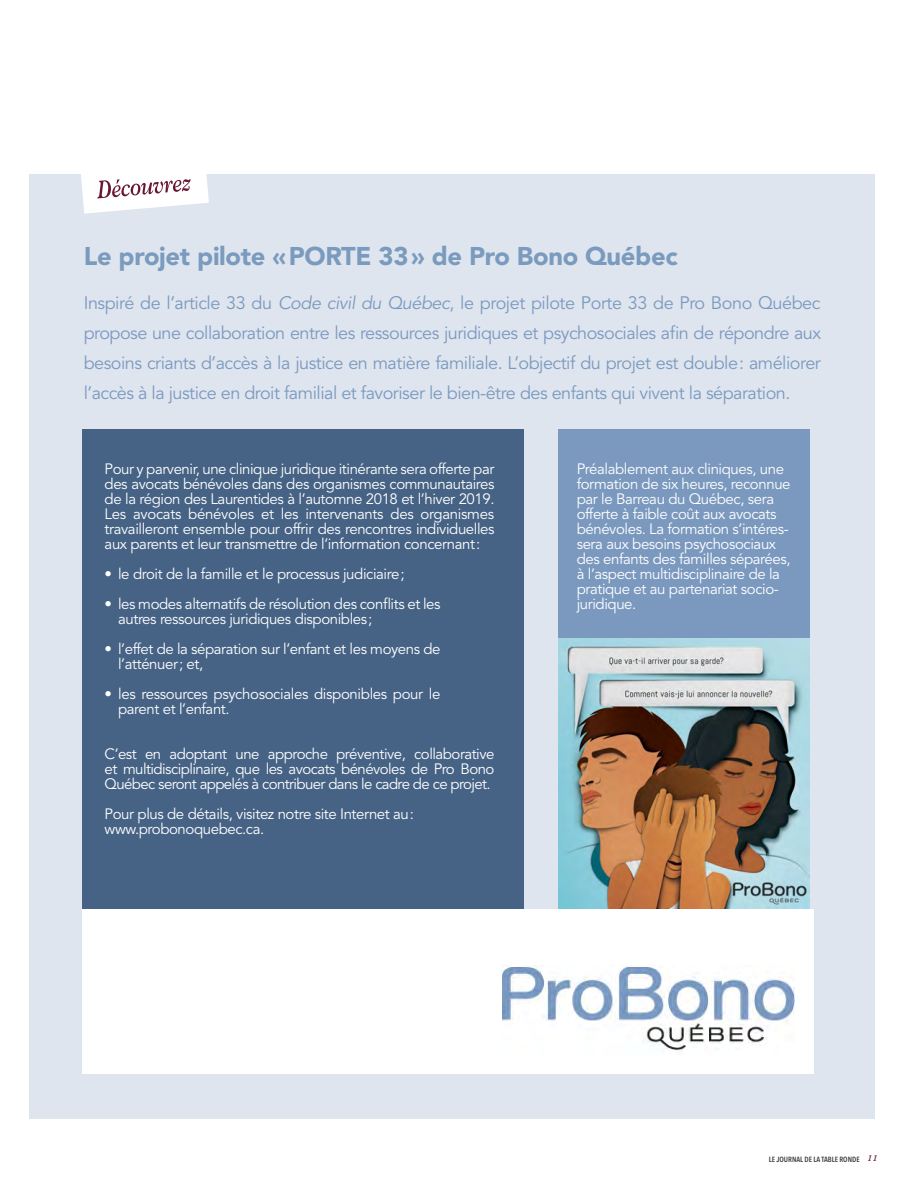
<style>
.page{position:relative;width:918px;height:1188px;background:#fff}
.page>*{position:absolute;margin:0;border:0;box-sizing:border-box;transform-origin:0 0}
.TEXTE_paragraphe_-_c{font:900 25.5px "Avenir LT Std";letter-spacing:-.01em;color:#7a9bbe}
.TEXTE_paragraphe_-_c-2{font:18px/30px "Avenir LT Std";letter-spacing:-.025em;color:#7b99bf;text-align:justify}
.TEXTE_paragraphe_-_c-3{font:15px/15px "Avenir LT Std";letter-spacing:-.025em;color:#fff}
.t1{font:600 condensed 7.5px "Avenir Next LT Pro";color:#3e3e3f}
.s1{font-style:italic}
.s2{font-family:"Plantin Std";font-style:italic;font-stretch:normal;font-size:9px;color:#691730}
</style>
<div class="page">
<div style="left:30px;top:174px;width:845px;height:945px;background:#dee5ef"></div>
<div style="left:82px;top:429px;width:441px;height:480px;background:#466385"></div>
<div style="left:558px;top:429px;width:252px;height:480px;background:#7b99bf"></div>
<img style="left:558px;top:639px;width:252px;height:270px">
<div style="left:82px;top:909px;width:731px;height:165px;background:#fff"></div>
<img style="left:502px;top:966px;width:292px;height:86px">
<svg style="left:81px;top:174px;width:128px;height:40px"></svg>
<p class="TEXTE_paragraphe_-_c" style="left:84px;top:240px;width:595px">Le projet pilote «PORTE 33» de Pro Bono Québec</p>
<p class="TEXTE_paragraphe_-_c-2" style="left:84px;top:288px;width:739px">Inspiré de l’article 33 du <span class="s1">Code civil du Québec</span>, le projet pilote Porte 33 de Pro Bono Québec propose une collaboration entre les ressources juridiques et psychosociales afin de répondre aux besoins criants d’accès à la justice en matière familiale. L’objectif du projet est double: améliorer l’accès à la justice en droit familial et favoriser le bien-être des enfants qui vivent la séparation.</p>
<p class="TEXTE_paragraphe_-_c-3" style="left:105px;top:462px;width:392px;text-align:justify">Pour y parvenir, une clinique juridique itinérante sera offerte par des avocats bénévoles dans des organismes communautaires de la région des Laurentides à l’automne 2018 et l’hiver 2019.<br>Les avocats bénévoles et les intervenants des organismes travailleront ensemble pour offrir des rencontres individuelles aux parents et leur transmettre de l’information concernant:</p>
<p class="TEXTE_paragraphe_-_c-3" style="left:105px;top:567px;width:301px">• le droit de la famille et le processus judiciaire;</p>
<p class="TEXTE_paragraphe_-_c-3" style="left:118px;top:597px;width:324px;text-indent:-14px">• les modes alternatifs de résolution des conflits et les autres ressources juridiques disponibles;</p>
<p class="TEXTE_paragraphe_-_c-3" style="left:118px;top:642px;width:324px;text-indent:-14px">• l’effet de la séparation sur l’enfant et les moyens de l’atténuer; et,</p>
<p class="TEXTE_paragraphe_-_c-3" style="left:118px;top:687px;width:324px;text-indent:-14px">• les ressources psychosociales disponibles pour le parent et l’enfant.</p>
<p class="TEXTE_paragraphe_-_c-3" style="left:105px;top:747px;width:391px;text-align:justify">C’est en adoptant une approche préventive, collaborative et multidisciplinaire, que les avocats bénévoles de Pro Bono Québec seront appelés à contribuer dans le cadre de ce projet.</p>
<p class="TEXTE_paragraphe_-_c-3" style="left:105px;top:807px;width:311px">Pour plus de détails, visitez notre site Internet au: www.probonoquebec.ca.</p>
<p class="TEXTE_paragraphe_-_c-3" style="left:577px;top:462px;width:215px">Préalablement aux cliniques, une formation de six heures, reconnue par le Barreau du Québec, sera offerte à faible coût aux avocats bénévoles. La formation s’intéres&shy;sera aux besoins psychosociaux des enfants des familles séparées, à l’aspect multidisciplinaire de la pratique et au partenariat socio&shy;juridique.</p>
<p class="t1" style="left:769px;top:1154px;width:110px">LE JOURNAL DE LA TABLE RONDE <span class="s2">11</span></p>
</div>
